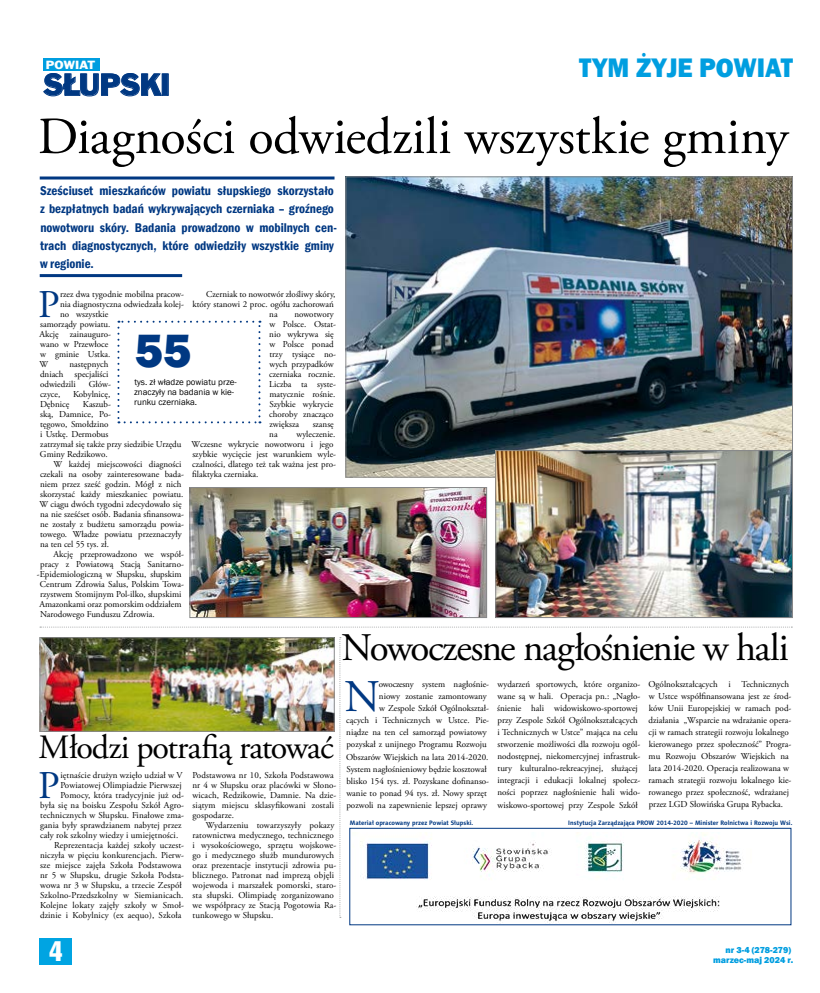
<style>
.page{position:relative;width:820px;height:993px;background:#fff}
.page>*{position:absolute;margin:0;border:0;box-sizing:border-box;transform-origin:0 0}
.t1{font:52px "Adobe Garamond Pro";letter-spacing:-.005em;color:#000}
.t2{font:800 48px "Franklin Gothic";color:#003882}
.t3{font:45.2px "Adobe Garamond Pro";color:#003882}
.t4{font:39.2px "Adobe Garamond Pro";color:#003882}
.t5{font:39px "Adobe Garamond Pro";letter-spacing:-.035em;color:#000}
.t6{font:34px "Adobe Garamond Pro";letter-spacing:-.03em;color:#000}
.t7{font:28.1px "Frank Goth EU";letter-spacing:-.01em;color:#003882}
.t8{font:800 27.6px "Franklin Gothic";color:#009ee0;scale:.94 1}
.t9{font:27.5px "Swis 911 Cm EU";color:#fff}
.t10{font:600 condensed 13px/18px "Franklin Gothic";color:#003882}
.t11{font:10.8px "Frank Goth EU";letter-spacing:.02em;color:#fff;scale:1.09 1}
.t12{font:9px/10px "Adobe Garamond Pro";color:#000}
.t13{font:9px/10px "Franklin Gothic";color:#000}
.t14{font:800 9px "Franklin Gothic";color:#009ee0}
.t15{font:700 6.5px "Naomi Sans EFN";color:#003882}
</style>
<div class="page">
<div style="left:40px;top:937px;width:32px;height:27px;background:#00a4e2"></div>
<div style="left:43px;top:59px;width:56px;height:12px;background:#009ee0"></div>
<svg style="left:43px;top:73px;width:119px;height:23px"></svg>
<svg style="left:40px;top:626px;width:752px;height:1px"></svg>
<img style="left:347px;top:178px;width:443px;height:297px">
<img style="left:497px;top:452px;width:293px;height:163px">
<div style="left:495px;top:450px;width:297px;height:167px;border:1px solid #87888a"></div>
<img style="left:191px;top:489px;width:293px;height:126px">
<div style="left:189px;top:487px;width:297px;height:130px;border:1px solid #87888a"></div>
<img style="left:42px;top:639px;width:290px;height:90px">
<div style="left:40px;top:637px;width:294px;height:94px;border:1px solid #87888a"></div>
<hr style="left:40px;top:176px;width:294px;height:3px;background:#003882">
<hr style="left:40px;top:274px;width:142px;height:3px;background:#003882">
<svg style="left:117px;top:320px;width:143px;height:103px"></svg>
<svg style="left:339px;top:637px;width:2px;height:280px"></svg>
<img style="left:360px;top:832px;width:382px;height:90px">
<div style="left:349px;top:827px;width:442px;height:97px;border:1px solid #003882"></div>
<p class="t11" style="left:46px;top:59px;width:47px">POWIAT</p>
<h3 class="t7" style="left:43px;top:68px;width:129px">SŁUPSKI</h3>
<h3 class="t8" style="left:579px;top:50px;width:229px">TYM ŻYJE POWIAT</h3>
<h1 class="t1" style="left:38px;top:105px;width:751px">Diagności odwiedzili wszystkie gminy</h1>
<p class="t10" style="left:40px;top:182px;width:298px">Sześciuset mieszkańców powiatu słupskiego skorzystało z bezpłatnych badań wykrywających czerniaka – groźnego nowotworu skóry. Badania prowadzono w mobilnych cen&shy;trach diagnostycznych, które odwiedziły wszystkie gminy w regionie.</p>
<p class="t12" style="left:206px;top:289px;width:131px">Czerniak to nowotwór złośliwy skóry,</p>
<p class="t12" style="left:192px;top:299px;width:143px">który stanowi 2 proc. ogółu zachorowań</p>
<p class="t12" style="left:269px;top:309px;width:10px">na</p>
<h3 class="t4" style="left:38px;top:281px;width:23px">P</h3>
<p class="t12" style="left:60px;top:289px;width:125px">rzez dwa tygodnie mobilna pracow-</p>
<p class="t12" style="left:60px;top:299px;width:125px">nia diagnostyczna odwiedzała kolej-</p>
<p class="t12" style="left:60px;top:309px;width:50px">no wszystkie</p>
<p class="t12" style="left:40px;top:319px;width:71px">samorządy powiatu.</p>
<p class="t12" style="left:39px;top:329px;width:73px">Akcję zainauguro-</p>
<p class="t12" style="left:40px;top:339px;width:70px">wano w Przewłoce</p>
<p class="t12" style="left:40px;top:349px;width:72px">w gminie Ustka.</p>
<p class="t12" style="left:39px;top:359px;width:10px">W</p>
<p class="t12" style="left:269px;top:309px;width:68px;text-indent:25px">nowotwory w Polsce. Ostat&shy;nio wykrywa się w Polsce ponad trzy tysiące no&shy;wych przypadków czerniaka rocznie.<br>Liczba ta syste&shy;matycznie rośnie.<br>Szybkie wykrycie choroby znacząco zwiększa</p>
<h2 class="t2" style="left:135px;top:320px;width:58px">55</h2>
<p class="t13" style="left:134px;top:377px;width:104px">tys. zł władze powiatu prze&shy;znaczyły na badania w kie&shy;runku czerniaka.</p>
<p class="t12" style="left:40px;top:359px;width:70px;text-align:justify;text-indent:29px">następnych dniach specjaliści odwiedzili</p>
<p class="t12" style="left:89px;top:379px;width:24px">Głów-</p>
<p class="t12" style="left:40px;top:389px;width:22px">czyce,</p>
<p class="t12" style="left:73px;top:389px;width:39px">Kobylnicę,</p>
<p class="t12" style="left:40px;top:399px;width:31px">Dębnicę</p>
<p class="t12" style="left:40px;top:399px;width:143px;text-indent:43px">Kaszub-<br>ską, Damnice, Po-<br>tęgowo, Smołdzino<br>i Ustkę. Dermobus<br>zatrzymał się także przy siedzibie Urzędu<br>Gminy Redzikowo.</p>
<p class="t12" style="left:39px;top:459px;width:146px;text-indent:14px">W każdej miejscowości diagności czekali na osoby zainteresowane bada&shy;niem przez sześć godzin. Mógł z nich skorzystać każdy mieszkaniec powiatu.<br>W ciągu dwóch tygodni zdecydowało się na nie sześćset osób. Badania sfinansowa&shy;ne zostały z budżetu samorządu powia&shy;towego. Władze powiatu przeznaczyły na ten cel 55 tys. zł.</p>
<p class="t12" style="left:54px;top:549px;width:132px">Akcję przeprowadzono we współ-</p>
<p class="t12" style="left:40px;top:559px;width:145px">pracy z Powiatową Stacją Sanitarno-</p>
<p class="t12" style="left:37px;top:569px;width:146px">-Epidemiologiczną w Słupsku, słupskim</p>
<p class="t12" style="left:40px;top:579px;width:145px">Centrum Zdrowia Salus, Polskim Towa-</p>
<p class="t12" style="left:40px;top:589px;width:143px">rzystwem Stomijnym Pol-ilko, słupskimi</p>
<p class="t12" style="left:39px;top:599px;width:143px">Amazonkami oraz pomorskim oddziałem</p>
<p class="t12" style="left:40px;top:609px;width:116px">Narodowego Funduszu Zdrowia.</p>
<p class="t12" style="left:312px;top:419px;width:23px">szansę</p>
<p class="t12" style="left:191px;top:429px;width:146px;text-indent:105px">wyleczenie.<br>Wczesne wykrycie nowotworu i jego szybkie wycięcie jest warunkiem wyle&shy;czalności, dlatego też tak ważna jest pro&shy;filaktyka czerniaka.</p>
<p class="t12" style="left:269px;top:429px;width:10px">na</p>
<h3 class="t5" style="left:341px;top:624px;width:449px">Nowoczesne nagłośnienie w hali</h3>
<h3 class="t6" style="left:39px;top:726px;width:296px">Młodzi potrafią ratować</h3>
<h3 class="t4" style="left:38px;top:761px;width:23px">P</h3>
<p class="t12" style="left:60px;top:769px;width:123px">iętnaście drużyn wzięło udział w V</p>
<p class="t12" style="left:192px;top:769px;width:145px">Podstawowa nr 10, Szkoła Podstawowa nr 4 w Słupsku oraz placówki w Słono&shy;wicach, Redzikowie, Damnie. Na dzie&shy;siątym miejscu sklasyfikowani zostali gospodarze.</p>
<p class="t12" style="left:192px;top:819px;width:145px;text-indent:14px">Wydarzeniu towarzyszyły pokazy ratownictwa medycznego, technicznego i wysokościowego, sprzętu wojskowe&shy;go i medycznego służb mundurowych oraz prezentacje instytucji zdrowia pu&shy;blicznego. Patronat nad imprezą objęli wojewoda i marszałek pomorski, staro&shy;sta słupski. Olimpiadę zorganizowano we współpracy ze Stacją Pogotowia Ra&shy;tunkowego w Słupsku.</p>
<p class="t12" style="left:60px;top:779px;width:123px">Powiatowej Olimpiadzie Pierwszej</p>
<p class="t12" style="left:60px;top:789px;width:125px">Pomocy, która tradycyjnie już od-</p>
<p class="t12" style="left:40px;top:799px;width:145px">była się na boisku Zespołu Szkół Agro-</p>
<p class="t12" style="left:40px;top:809px;width:145px">technicznych w Słupsku. Finałowe zma-</p>
<p class="t12" style="left:40px;top:819px;width:143px">gania były sprawdzianem nabytej przez</p>
<p class="t12" style="left:40px;top:829px;width:140px">cały rok szkolny wiedzy i umiejętności.</p>
<p class="t12" style="left:54px;top:839px;width:131px">Reprezentacja każdej szkoły uczest-</p>
<p class="t12" style="left:40px;top:849px;width:145px">niczyła w pięciu konkurencjach. Pierw-</p>
<p class="t12" style="left:40px;top:859px;width:143px">sze miejsce zajęła Szkoła Podstawowa</p>
<p class="t12" style="left:40px;top:869px;width:145px">nr 5 w Słupsku, drugie Szkoła Podsta-</p>
<p class="t12" style="left:40px;top:879px;width:143px">wowa nr 3 w Słupsku, a trzecie Zespół</p>
<p class="t12" style="left:40px;top:889px;width:145px">Szkolno-Przedszkolny w Siemianicach.</p>
<p class="t12" style="left:40px;top:899px;width:145px">Kolejne lokaty zajęły szkoły w Smoł-</p>
<p class="t12" style="left:40px;top:909px;width:143px">dzinie i Kobylnicy (ex aequo), Szkoła</p>
<h3 class="t9" style="left:50px;top:934px;width:14px">4</h3>
<p class="t12" style="left:346px;top:678px;width:144px;line-height:12px;text-align:right">owoczesny system nagłośnie-<br>niowy zostanie zamontowany<br>w Zespole Szkół Ogólnokształ-<br>cących i Technicznych w Ustce. Pie&shy;niądze na ten cel samorząd powiatowy pozyskał z unijnego Programu Rozwoju Obszarów Wiejskich na lata 2014-2020.<br>System nagłośnieniowy będzie kosztował blisko 154 tys. zł. Pozyskane dofinanso&shy;wanie to ponad 94 tys. zł. Nowy sprzęt pozwoli na zapewnienie lepszej oprawy</p>
<p class="t12" style="left:497px;top:678px;width:145px;line-height:12px">wydarzeń sportowych, które organizo&shy;wane są w hali. Operacja pn.: „Nagło&shy;śnienie hali widowiskowo-sportowej przy Zespole Szkół Ogólnokształcących i Technicznych w Ustce” mająca na celu stworzenie możliwości dla rozwoju ogól&shy;nodostępnej, niekomercyjnej infrastruk&shy;tury kulturalno-rekreacyjnej, służącej integracji i edukacji lokalnej społecz&shy;ności poprzez nagłośnienie hali wido&shy;wiskowo-sportowej przy Zespole Szkół</p>
<p class="t12" style="left:648px;top:678px;width:144px;line-height:12px">Ogólnokształcących i Technicznych w Ustce współfinansowana jest ze środ&shy;ków Unii Europejskiej w ramach pod&shy;działania „Wsparcie na wdrażanie opera&shy;cji w ramach strategii rozwoju lokalnego kierowanego przez społeczność” Progra&shy;mu Rozwoju Obszarów Wiejskich na lata 2014-2020. Operacja realizowana w ramach strategii rozwoju lokalnego kie&shy;rowanego przez społeczność, wdrażanej przez LGD Słowińska Grupa Rybacka.</p>
<h3 class="t3" style="left:344px;top:669px;width:37px">N</h3>
<p class="t15" style="left:350px;top:819px;width:125px">Materiał opracowany przez Powiat Słupski.</p>
<p class="t15" style="left:568px;top:819px;width:225px">Instytucja Zarządzająca PROW 2014-2020 – Minister Rolnictwa i Rozwoju Wsi.</p>
<p class="t14" style="left:725px;top:944px;width:67px">nr 3-4 (278-279)</p>
<p class="t14" style="left:713px;top:954px;width:81px">marzec-maj 2024 r.</p>
</div>
